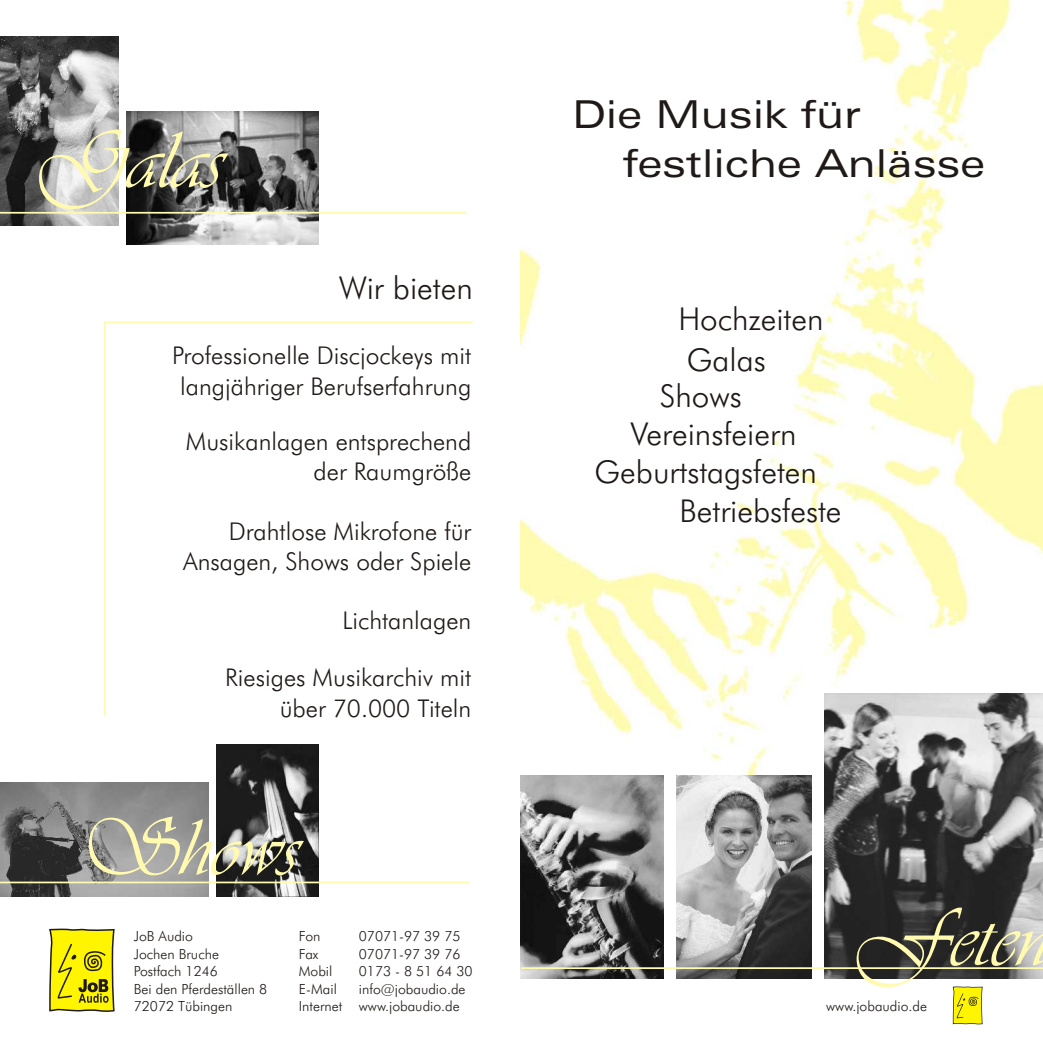
<style>
.page{position:relative;width:1043px;height:1043px;background:#fff}
.page>*{position:absolute;margin:0;border:0;box-sizing:border-box;transform-origin:0 0}
.t1{font:italic 84px "Vivaldi";color:#fffab0}
.t2{font:38.5px/49.5px "Zurich Ex BT";color:#1f1a17}
.t3{font:31.5px/40.8px "Futura Lt BT";color:#1f1a17}
.t4{font:24.5px/30.6px "Futura Lt BT";color:#1f1a17;text-align:right}
.t5{font:14px/17.5px "Futura Lt BT";color:#1f1a17}
</style>
<div class="page">
<svg style="left:49px;top:928px;width:66px;height:84px;background:#d2ca12"></svg>
<img style="left:521px;top:775px;width:142px;height:204px">
<img style="left:521px;top:0;width:522px;height:775px">
<img style="left:676px;top:775px;width:136px;height:204px">
<img style="left:825px;top:693px;width:218px;height:286px">
<hr style="left:521px;top:967px;width:522px;height:2px;background:#fffab0">
<svg style="left:104px;top:321px;width:369px;height:395px"></svg>
<svg style="left:953px;top:986px;width:30px;height:39px"></svg>
<img style="left:0;top:36px;width:118px;height:189px">
<img style="left:0;top:782px;width:208px;height:115px">
<img style="left:216px;top:745px;width:103px;height:152px">
<hr style="left:0;top:882px;width:469px;height:1px;background:#fffab0">
<img style="left:126px;top:111px;width:193px;height:133px">
<hr style="left:0;top:212px;width:466px;height:2px;background:#fffab0">
<h1 class="t1" style="left:37px;top:112px;width:186px">Galas</h1>
<p class="t3" style="left:339px;top:270px;width:135px">Wir bieten</p>
<p class="t4" style="left:172px;top:343px;width:301px;text-align:center">Professionelle Discjockeys mit langjähriger Berufserfahrung</p>
<p class="t4" style="left:186px;top:428px;width:287px">Musikanlagen entsprechend der Raumgröße</p>
<p class="t4" style="left:183px;top:518px;width:290px">Drahtlose Mikrofone für<br>Ansagen, Shows oder Spiele</p>
<p class="t4" style="left:342px;top:607px;width:130px">Lichtanlagen</p>
<p class="t4" style="left:225px;top:664px;width:248px">Riesiges Musikarchiv mit über 70.000 Titeln</p>
<h1 class="t1" style="left:78px;top:799px;width:222px">Shows</h1>
<p class="t5" style="left:134px;top:929px;width:135px">JoB Audio<br>Jochen Bruche<br>Postfach 1246<br>Bei den Pferdeställen 8<br>72072 Tübingen</p>
<p class="t5" style="left:359px;top:929px;width:115px">07071-97 39 75<br>07071-97 39 76<br>0173 - 8 51 64 30 info@jobaudio.de www.jobaudio.de</p>
<p class="t5" style="left:299px;top:929px;width:45px">Fon<br>Fax<br>Mobil<br>E-Mail<br>Internet</p>
<h2 class="t2" style="left:623px;top:93px;width:363px;text-indent:-51px">Die Musik für festliche Anlässe</h2>
<p class="t3" style="left:678px;top:302px;width:147px">Hochzeiten<br>Galas</p>
<p class="t3" style="left:660px;top:379px;width:84px">Shows</p>
<p class="t3" style="left:631px;top:416px;width:167px">Vereinsfeiern</p>
<p class="t3" style="left:595px;top:455px;width:224px">Geburtstagsfeten</p>
<p class="t3" style="left:679px;top:493px;width:164px">Betriebsfeste</p>
<h1 class="t1" style="left:856px;top:890px;width:193px">Feten</h1>
<p class="t5" style="left:826px;top:998px;width:102px">www.jobaudio.de</p>
</div>
